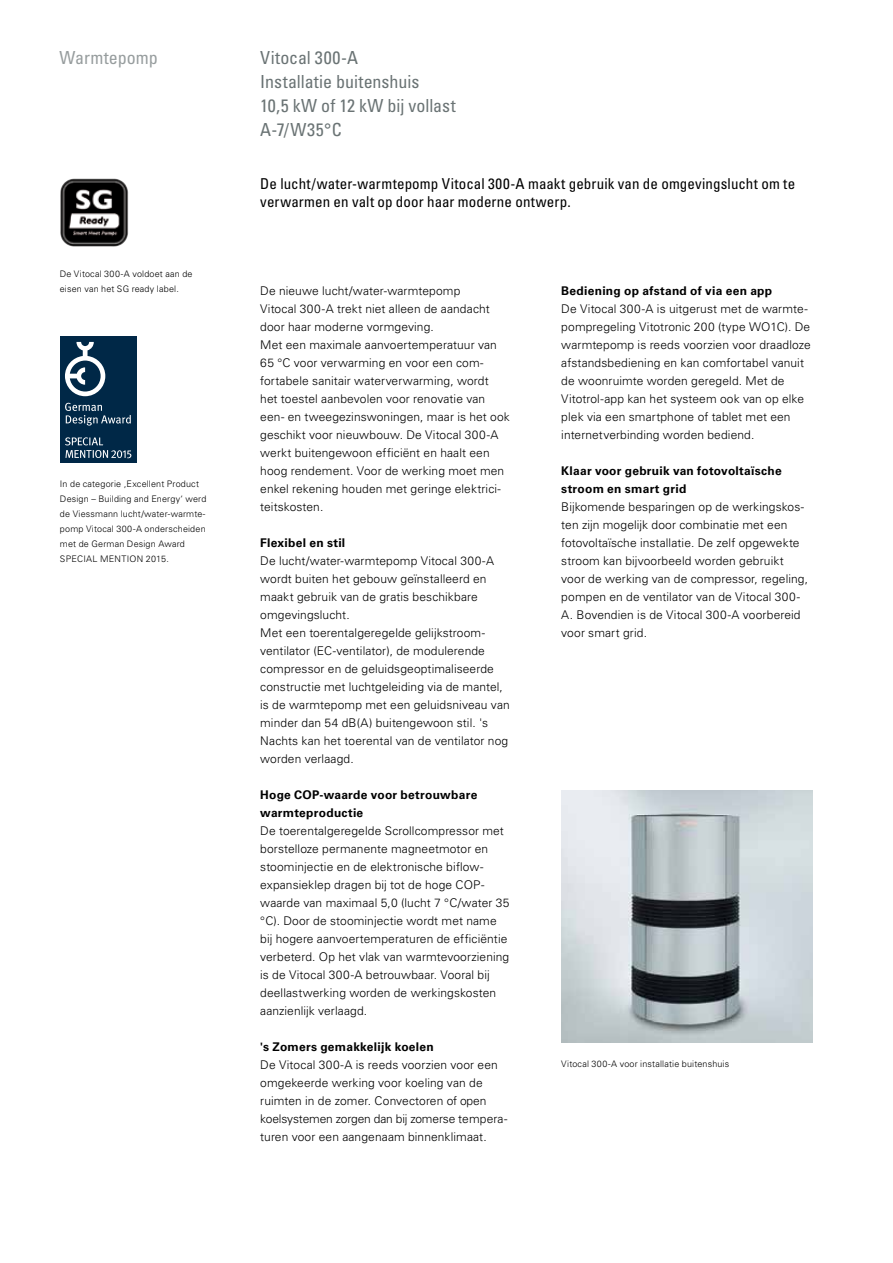
<style>
.page{position:relative;width:893px;height:1263px;background:#fff}
.page>*{position:absolute;margin:0;border:0;box-sizing:border-box;transform-origin:0 0}
.t1{font:condensed 18px/24px "Univers LT Std";color:#6a7374}
.t2{font:condensed 18px "Univers LT Std";color:#979d9e}
.t3{font:condensed 15px/18px "Univers LT Std";letter-spacing:.01em;color:#000}
.t4{font:300 12px/18px "Univers LT Std";letter-spacing:.01em;color:#000}
.t5{font:700 12px/18px "Univers LT Std";letter-spacing:.02em;color:#000}
.t6{font:300 9px/15px "Univers LT Std";letter-spacing:.02em;color:#000}
</style>
<div class="page">
<img style="left:561px;top:791px;width:251px;height:252px">
<img style="left:60px;top:179px;width:68px;height:68px">
<div style="left:60px;top:337px;width:77px;height:126px;background:#002847"></div>
<svg style="left:65px;top:342px;width:40px;height:54px"></svg>
<svg style="left:65px;top:437px;width:66px;height:21px"></svg>
<svg style="left:65px;top:403px;width:66px;height:23px"></svg>
<h1 class="t2" style="left:60px;top:46px;width:100px">Warmtepomp</h1>
<p class="t6" style="left:60px;top:266px;width:134px">De Vitocal 300-A voldoet aan de eisen van het SG ready label.</p>
<p class="t6" style="left:60px;top:477px;width:148px">In de categorie ‚Excellent Product<br>Design – Building and Energy‘ werd de Viessmann lucht/water-warmte&shy;pomp Vitocal 300-A onderscheiden met de German Design Award<br>SPECIAL MENTION 2015.</p>
<h1 class="t1" style="left:260px;top:45px;width:197px">Vitocal 300-A<br>Installatie buitenshuis<br>10,5 kW of 12 kW bij vollast<br>A-7/W35°C</h1>
<p class="t3" style="left:260px;top:175px;width:536px">De lucht/water-warmtepomp Vitocal 300-A maakt gebruik van de omgevingslucht om te verwarmen en valt op door haar moderne ontwerp.</p>
<p class="t4" style="left:260px;top:282px;width:251px">De nieuwe lucht/water-warmtepomp<br>Vitocal 300-A trekt niet alleen de aandacht door haar moderne vormgeving.<br>Met een maximale aanvoertemperatuur van 65 °C voor verwarming en voor een com&shy;fortabele sanitair waterverwarming, wordt<br>het toestel aanbevolen voor renovatie van een- en tweegezinswoningen, maar is het ook geschikt voor nieuwbouw. De Vitocal 300-A werkt buitengewoon efficiënt en haalt een hoog rendement. Voor de werking moet men enkel rekening houden met geringe elektrici&shy;teitskosten.</p>
<p class="t5" style="left:260px;top:534px;width:87px">Flexibel en stil</p>
<p class="t4" style="left:260px;top:552px;width:251px">De lucht/water-warmtepomp Vitocal 300-A wordt buiten het gebouw geïnstalleerd en maakt gebruik van de gratis beschikbare omgevingslucht.<br>Met een toerentalgeregelde gelijkstroom&shy;ventilator (EC-ventilator), de modulerende compressor en de geluidsgeoptimaliseerde constructie met luchtgeleiding via de mantel, is de warmtepomp met een geluidsniveau van minder dan 54 dB(A) buitengewoon stil. 's Nachts kan het toerental van de ventilator nog worden verlaagd.</p>
<p class="t5" style="left:260px;top:786px;width:219px">Hoge COP-waarde voor betrouwbare warmteproductie</p>
<p class="t4" style="left:260px;top:822px;width:251px">De toerentalgeregelde Scrollcompressor met borstelloze permanente magneetmotor en stoominjectie en de elektronische biflow&shy;expansieklep dragen bij tot de hoge COP&shy;waarde van maximaal 5,0 (lucht 7 °C/water 35 °C). Door de stoominjectie wordt met name bij hogere aanvoertemperaturen de efficiëntie verbeterd. Op het vlak van warmtevoorziening is de Vitocal 300-A betrouwbaar. Vooral bij deellastwerking worden de werkingskosten aanzienlijk verlaagd.</p>
<p class="t5" style="left:260px;top:1038px;width:175px">'s Zomers gemakkelijk koelen</p>
<p class="t4" style="left:260px;top:1056px;width:249px">De Vitocal 300-A is reeds voorzien voor een omgekeerde werking voor koeling van de ruimten in de zomer. Convectoren of open koelsystemen zorgen dan bij zomerse tempera&shy;turen voor een aangenaam binnenklimaat.</p>
<p class="t5" style="left:561px;top:282px;width:212px">Bediening op afstand of via een app</p>
<p class="t4" style="left:561px;top:300px;width:251px">De Vitocal 300-A is uitgerust met de warmte&shy;pompregeling Vitotronic 200 (type WO1C). De warmtepomp is reeds voorzien voor draadloze afstandsbediening en kan comfortabel vanuit de woonruimte worden geregeld. Met de Vitotrol-app kan het systeem ook van op elke plek via een smartphone of tablet met een internetverbinding worden bediend.</p>
<p class="t5" style="left:561px;top:462px;width:222px">Klaar voor gebruik van fotovoltaïsche stroom en smart grid</p>
<p class="t4" style="left:561px;top:498px;width:248px">Bijkomende besparingen op de werkingskos&shy;ten zijn mogelijk door combinatie met een fotovoltaïsche installatie. De zelf opgewekte stroom kan bijvoorbeeld worden gebruikt voor de werking van de compressor, regeling, pompen en de ventilator van de Vitocal 300- A. Bovendien is de Vitocal 300-A voorbereid voor smart grid.</p>
<p class="t6" style="left:561px;top:1056px;width:169px">Vitocal 300-A voor installatie buitenshuis</p>
</div>
